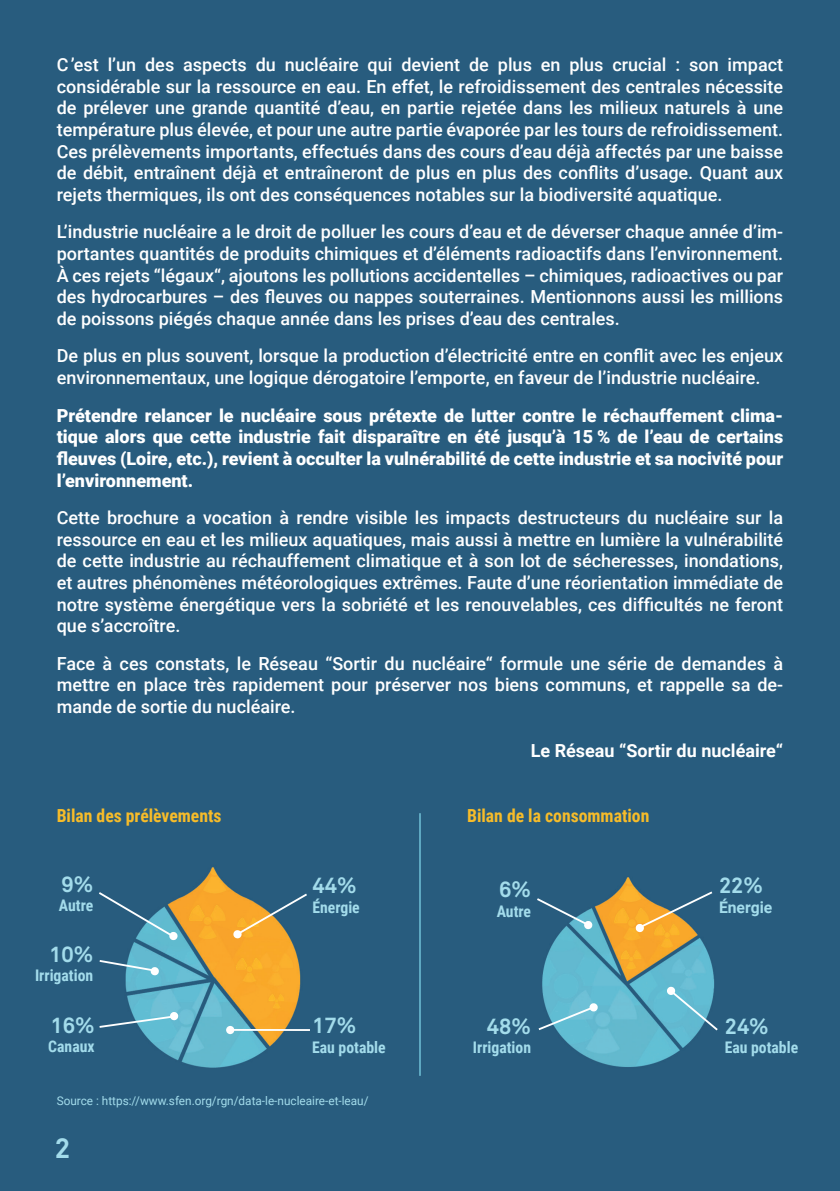
<style>
.page{position:relative;width:840px;height:1191px;background:#fff}
.page>*{position:absolute;margin:0;border:0;box-sizing:border-box;transform-origin:0 0}
.t1{font:700 28px "Akkurat Yu";color:#a3dceb}
.t2{font:700 22px "Akkurat Yu";color:#a3dceb}
.t3{font:500 18px/21.6px "Roboto";color:#fff;text-align:justify}
.t4{font:900 18px/21.6px "Roboto";color:#fff;text-align:justify}
.t5{font:700 18px "Roboto Condensed";color:#f7bc29}
.t6{font:700 18px "Roboto";color:#fff}
.t7{font:700 16px "Roboto Condensed";color:#a3dceb}
.t8{font:700 16px "Roboto";color:#a3dceb}
.t9{font:12px "Roboto";color:#a3dceb}
</style>
<div class="page">
<div style="left:0;top:0;width:839px;height:1191px;background:#285c7e"></div>
<img style="left:82px;top:860px;width:680px;height:215px">
<svg style="left:534px;top:896px;width:58px;height:33px;background:#407492"></svg>
<svg style="left:536px;top:1002px;width:62px;height:29px;background:#65aec5"></svg>
<svg style="left:634px;top:890px;width:80px;height:42px;background:#858365"></svg>
<svg style="left:666px;top:986px;width:53px;height:46px;background:#60adc5"></svg>
<hr style="left:419px;top:813px;width:1px;height:262px;background:#70c1d7">
<svg style="left:232px;top:892px;width:77px;height:47px;background:#90865f"></svg>
<div style="left:226px;top:1026px;width:8px;height:8px;background:#fff;border-radius:50%"></div>
<hr style="left:227px;top:1029px;width:83px;height:2px;background:#fff">
<svg style="left:97px;top:890px;width:81px;height:50px;background:#437891"></svg>
<svg style="left:97px;top:958px;width:62px;height:18px"></svg>
<svg style="left:97px;top:1011px;width:82px;height:18px"></svg>
<p class="t3" style="left:57px;top:53px;width:727px">C ’est l’un des aspects du nucléaire qui devient de plus en plus crucial : son impact considérable sur la ressource en eau. En effet, le refroidissement des centrales nécessite de prélever une grande quantité d’eau, en partie rejetée dans les milieux naturels à une température plus élevée, et pour une autre partie évaporée par les tours de refroidissement.<br>Ces prélèvements importants, effectués dans des cours d’eau déjà affectés par une baisse de débit, entraînent déjà et entraîneront de plus en plus des conflits d’usage. Quant aux rejets thermiques, ils ont des conséquences notables sur la biodiversité aquatique.</p>
<p class="t3" style="left:57px;top:220px;width:727px">L’industrie nucléaire a le droit de polluer les cours d’eau et de déverser chaque année d’im&shy;portantes quantités de produits chimiques et d’éléments radioactifs dans l’environnement.<br>À ces rejets “légaux“, ajoutons les pollutions accidentelles – chimiques, radioactives ou par des hydrocarbures – des fleuves ou nappes souterraines. Mentionnons aussi les millions de poissons piégés chaque année dans les prises d’eau des centrales.</p>
<p class="t3" style="left:57px;top:344px;width:727px">De plus en plus souvent, lorsque la production d’électricité entre en conflit avec les enjeux environnementaux, une logique dérogatoire l’emporte, en faveur de l’industrie nucléaire.</p>
<p class="t4" style="left:57px;top:404px;width:727px">Prétendre relancer le nucléaire sous prétexte de lutter contre le réchauffement clima&shy;tique alors que cette industrie fait disparaître en été jusqu’à 15 % de l’eau de certains fleuves (Loire, etc.), revient à occulter la vulnérabilité de cette industrie et sa nocivité pour l’environnement.</p>
<p class="t3" style="left:57px;top:506px;width:727px">Cette brochure a vocation à rendre visible les impacts destructeurs du nucléaire sur la ressource en eau et les milieux aquatiques, mais aussi à mettre en lumière la vulnérabilité de cette industrie au réchauffement climatique et à son lot de sécheresses, inondations, et autres phénomènes météorologiques extrêmes. Faute d’une réorientation immédiate de notre système énergétique vers la sobriété et les renouvelables, ces difficultés ne feront que s’accroître.</p>
<p class="t3" style="left:57px;top:652px;width:727px">Face à ces constats, le Réseau “Sortir du nucléaire“ formule une série de demandes à mettre en place très rapidement pour préserver nos biens communs, et rappelle sa de&shy;mande de sortie du nucléaire.</p>
<p class="t6" style="left:530px;top:738px;width:254px">Le Réseau “Sortir du nucléaire“</p>
<p class="t5" style="left:57px;top:803px;width:166px">Bilan des prélèvements</p>
<p class="t5" style="left:467px;top:803px;width:184px">Bilan de la consommation</p>
<p class="t2" style="left:61px;top:870px;width:33px">9%</p>
<p class="t7" style="left:59px;top:894px;width:36px">Autre</p>
<p class="t2" style="left:312px;top:871px;width:46px">44%</p>
<p class="t7" style="left:312px;top:895px;width:49px">Énergie</p>
<p class="t2" style="left:499px;top:875px;width:33px">6%</p>
<p class="t7" style="left:496px;top:899px;width:36px">Autre</p>
<p class="t2" style="left:718px;top:871px;width:46px">22%</p>
<p class="t8" style="left:718px;top:895px;width:55px">Énergie</p>
<p class="t2" style="left:49px;top:940px;width:46px">10%</p>
<p class="t7" style="left:35px;top:964px;width:60px">Irrigation</p>
<p class="t2" style="left:50px;top:1011px;width:46px">16%</p>
<p class="t7" style="left:48px;top:1035px;width:48px">Canaux</p>
<p class="t2" style="left:312px;top:1011px;width:46px">17%</p>
<p class="t7" style="left:312px;top:1035px;width:75px">Eau potable</p>
<p class="t2" style="left:486px;top:1012px;width:46px">48%</p>
<p class="t7" style="left:472px;top:1036px;width:60px">Irrigation</p>
<p class="t2" style="left:724px;top:1012px;width:46px">24%</p>
<p class="t7" style="left:724px;top:1036px;width:75px">Eau potable</p>
<p class="t9" style="left:57px;top:1092px;width:313px">Source : https://www.sfen.org/rgn/data-le-nucleaire-et-leau/</p>
<h1 class="t1" style="left:55px;top:1130px;width:17px">2</h1>
</div>
